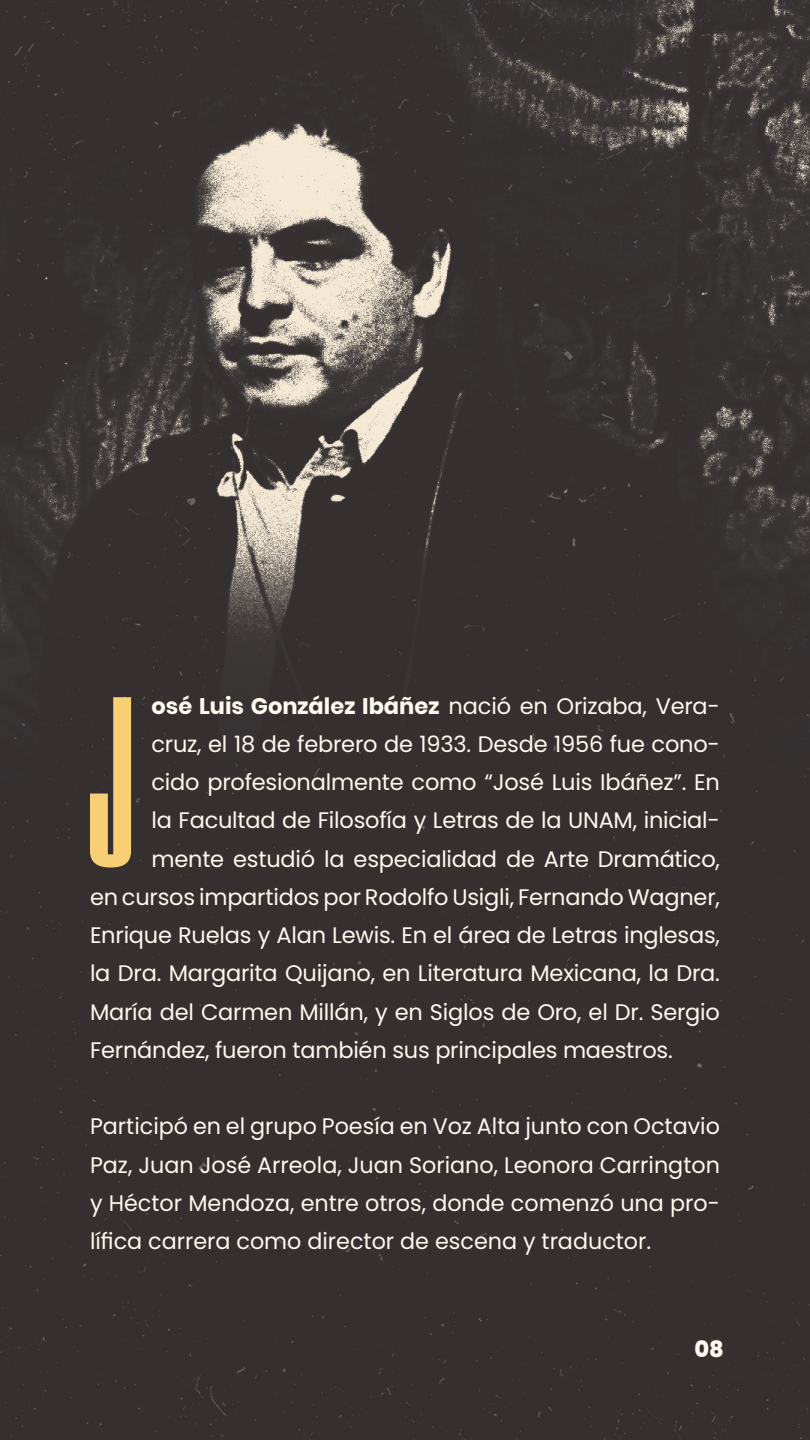
<style>
.page{position:relative;width:810px;height:1440px;background:#fff}
.page>*{position:absolute;margin:0;border:0;box-sizing:border-box;transform-origin:0 0}
.t1{font:232.12px "Pressio No.25";color:#f9cf76}
.t2{font:22.5px/38.2px "Poppins";letter-spacing:-.01em;color:#fff8ef;text-align:justify}
.t3{font:700 22.5px "Poppins";color:#fff8ef}
.t4{font:800 22.5px "Poppins";color:#fff8ef}
.s1{font-weight:400}
</style>
<div class="page">
<img style="left:0;top:0;width:810px;height:1440px">
<h1 class="t1" style="left:88px;top:666px;width:48px">J</h1>
<p class="t3" style="left:152px;top:693px;width:570px">osé Luis González Ibáñez <span class="s1">nació en Orizaba, Vera-</span></p>
<p class="t2" style="left:152px;top:725px;width:570px">cruz, el 18 de febrero de 1933. Desde 1956 fue cono-</p>
<p class="t2" style="left:152px;top:763px;width:570px">cido profesionalmente como “José Luis Ibáñez”. En</p>
<p class="t2" style="left:152px;top:801px;width:570px">la Facultad de Filosofía y Letras de la UNAM, inicial-</p>
<p class="t2" style="left:152px;top:840px;width:570px">mente estudió la especialidad de Arte Dramático,</p>
<p class="t2" style="left:90px;top:878px;width:632px">en cursos impartidos por Rodolfo Usigli, Fernando Wagner,</p>
<p class="t2" style="left:90px;top:916px;width:632px">Enrique Ruelas y Alan Lewis. En el área de Letras inglesas,</p>
<p class="t2" style="left:90px;top:954px;width:632px">la Dra. Margarita Quijano, en Literatura Mexicana, la Dra.</p>
<p class="t2" style="left:90px;top:993px;width:632px">María del Carmen Millán, y en Siglos de Oro, el Dr. Sergio</p>
<p class="t2" style="left:90px;top:1031px;width:584px">Fernández, fueron también sus principales maestros.</p>
<p class="t2" style="left:90px;top:1107px;width:632px">Participó en el grupo Poesía en Voz Alta junto con Octavio Paz, Juan José Arreola, Juan Soriano, Leonora Carrington y Héctor Mendoza, entre otros, donde comenzó una pro&shy;lífica carrera como director de escena y traductor.</p>
<p class="t4" style="left:695px;top:1336px;width:31px">08</p>
</div>
